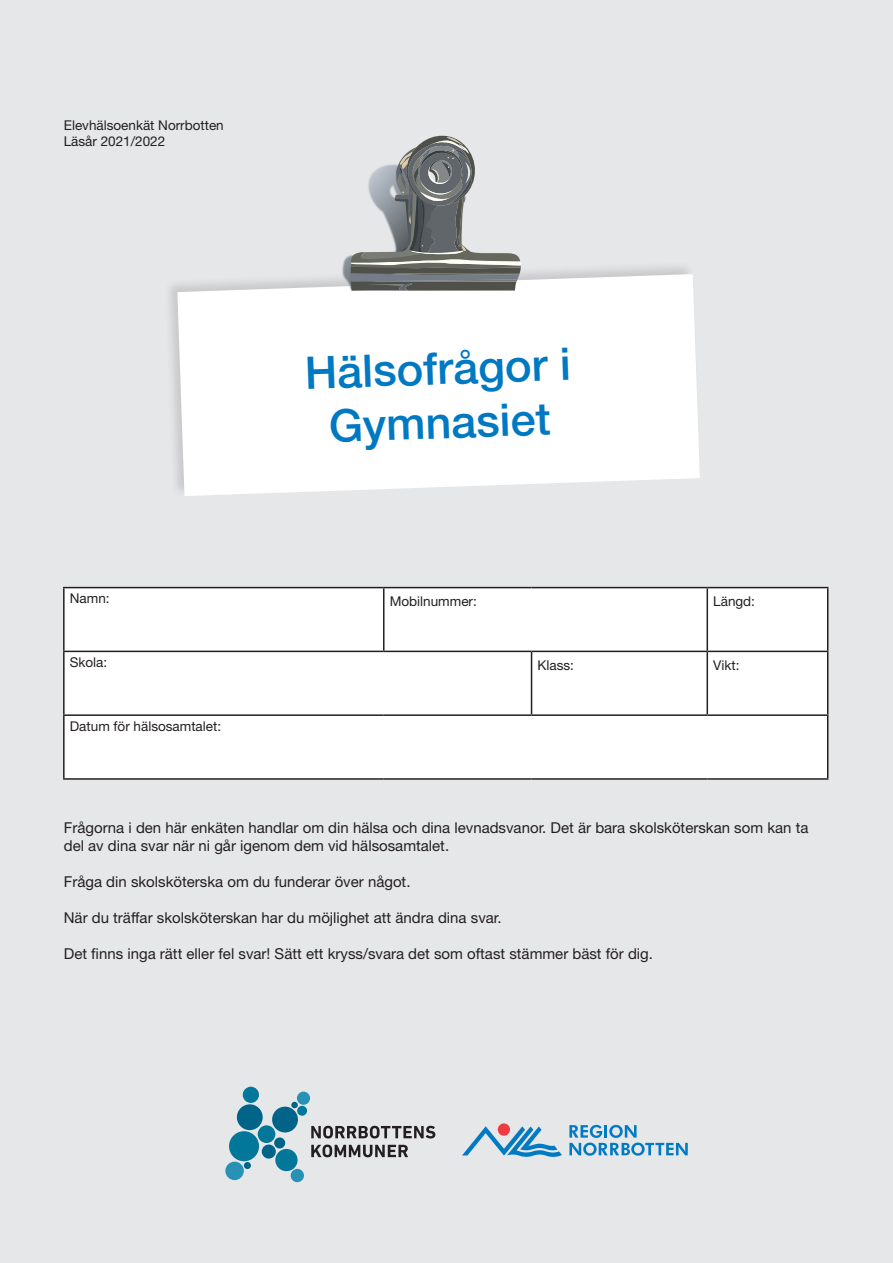
<style>
.page{position:relative;width:893px;height:1263px;background:#e6e7e9}
.page>*{position:absolute;margin:0;border:0;box-sizing:border-box;transform-origin:0 0}
.t1{font:500 45px/54px "Helvetica Neue LT Std";color:#0079c2;text-align:center}
.brödtext{font:15px/18px "Helvetica Neue LT Std";color:#231f20}
.brödtext-2{font:13.5px "Helvetica Neue LT Std";color:#231f20}
</style>
<div class="page">
<div style="left:164px;top:260px;width:538px;height:238px;background:#231f20;opacity:.15"></div>
<svg style="left:177px;top:274px;width:523px;height:222px;background:#fcfcfc"></svg>
<div style="left:291px;top:1102px;width:7px;height:6px;background:#006489;border-radius:50%"></div>
<div style="left:244px;top:1162px;width:7px;height:7px;background:#006489;border-radius:50%"></div>
<div style="left:225px;top:1161px;width:19px;height:19px;background:#2791b6;border-radius:50%"></div>
<div style="left:262px;top:1144px;width:14px;height:15px;background:#006489;border-radius:50%"></div>
<div style="left:297px;top:1091px;width:13px;height:14px;background:#2791b6;border-radius:50%"></div>
<div style="left:290px;top:1169px;width:14px;height:13px;background:#2791b6;border-radius:50%"></div>
<div style="left:237px;top:1104px;width:26px;height:26px;background:#006489;border-radius:50%"></div>
<div style="left:272px;top:1107px;width:26px;height:25px;background:#006489;border-radius:50%"></div>
<div style="left:243px;top:1087px;width:16px;height:16px;background:#027799;border-radius:50%"></div>
<div style="left:275px;top:1148px;width:23px;height:23px;background:#027799;border-radius:50%"></div>
<div style="left:258px;top:1125px;width:17px;height:18px;background:#027799;border-radius:50%"></div>
<div style="left:229px;top:1131px;width:30px;height:30px;background:#027799;border-radius:50%"></div>
<div style="left:297px;top:1106px;width:10px;height:10px;background:#027799;border-radius:50%"></div>
<div style="left:274px;top:1137px;width:11px;height:12px;background:#006489;border-radius:50%"></div>
<svg style="left:311px;top:1126px;width:124px;height:12px"></svg>
<svg style="left:311px;top:1144px;width:97px;height:13px"></svg>
<img style="left:317px;top:135px;width:129px;height:156px">
<svg style="left:351px;top:136px;width:170px;height:155px"></svg>
<svg style="left:498px;top:1123px;width:12px;height:13px"></svg>
<svg style="left:462px;top:1126px;width:100px;height:31px"></svg>
<svg style="left:569px;top:1125px;width:119px;height:31px"></svg>
<div style="left:65px;top:588px;width:762px;height:190px;background:#fff"></div>
<hr style="left:63px;top:587px;width:321px;height:1px;background:#231f20">
<hr style="left:63px;top:588px;width:2px;height:63px;background:#231f20">
<hr style="left:63px;top:651px;width:321px;height:1px;background:#231f20">
<hr style="left:63px;top:652px;width:2px;height:62px;background:#231f20">
<hr style="left:531px;top:651px;width:176px;height:1px;background:#231f20">
<hr style="left:531px;top:652px;width:1px;height:62px;background:#231f20">
<hr style="left:707px;top:651px;width:121px;height:1px;background:#231f20">
<hr style="left:706px;top:652px;width:2px;height:62px;background:#231f20">
<hr style="left:827px;top:652px;width:1px;height:62px;background:#231f20">
<hr style="left:63px;top:714px;width:321px;height:2px;background:#231f20">
<hr style="left:63px;top:716px;width:2px;height:62px;background:#231f20">
<hr style="left:384px;top:714px;width:147px;height:2px;background:#231f20">
<hr style="left:531px;top:714px;width:176px;height:2px;background:#231f20">
<hr style="left:707px;top:714px;width:121px;height:2px;background:#231f20">
<hr style="left:827px;top:716px;width:1px;height:62px;background:#231f20">
<hr style="left:63px;top:778px;width:321px;height:2px;background:#231f20">
<hr style="left:384px;top:778px;width:147px;height:2px;background:#231f20">
<hr style="left:531px;top:778px;width:176px;height:2px;background:#231f20">
<hr style="left:707px;top:778px;width:121px;height:2px;background:#231f20">
<hr style="left:384px;top:587px;width:147px;height:1px;background:#231f20">
<hr style="left:383px;top:588px;width:1px;height:63px;background:#231f20">
<hr style="left:531px;top:587px;width:176px;height:1px;background:#231f20">
<hr style="left:384px;top:651px;width:147px;height:1px;background:#231f20">
<hr style="left:706px;top:588px;width:2px;height:63px;background:#231f20">
<hr style="left:827px;top:588px;width:1px;height:63px;background:#231f20">
<hr style="left:707px;top:587px;width:121px;height:1px;background:#231f20">
<p class="brödtext-2" style="left:64px;top:117px;width:162px">Elevhälsoenkät Norrbotten</p>
<p class="brödtext-2" style="left:64px;top:133px;width:103px">Läsår 2021/2022</p>
<p class="t1" style="left:304px;top:345px;width:267px;rotate:-2deg">Hälsofrågor i<br>Gymnasiet</p>
<p class="brödtext-2" style="left:70px;top:590px;width:41px">Namn:</p>
<p class="brödtext-2" style="left:390px;top:593px;width:89px">Mobilnummer:</p>
<p class="brödtext-2" style="left:713px;top:593px;width:43px">Längd:</p>
<p class="brödtext-2" style="left:70px;top:654px;width:39px">Skola:</p>
<p class="brödtext-2" style="left:537px;top:657px;width:38px">Klass:</p>
<p class="brödtext-2" style="left:713px;top:657px;width:28px">Vikt:</p>
<p class="brödtext-2" style="left:70px;top:718px;width:153px">Datum för hälsosamtalet:</p>
<p class="brödtext" style="left:64px;top:818px;width:746px">Frågorna i den här enkäten handlar om din hälsa och dina levnadsvanor. Det är bara skolsköterskan som kan ta del av dina svar när ni går igenom dem vid hälsosamtalet.</p>
<p class="brödtext" style="left:64px;top:872px;width:348px">Fråga din skolsköterska om du funderar över något.</p>
<p class="brödtext" style="left:64px;top:908px;width:439px">När du träffar skolsköterskan har du möjlighet att ändra dina svar.</p>
<p class="brödtext" style="left:64px;top:944px;width:591px">Det finns inga rätt eller fel svar! Sätt ett kryss/svara det som oftast stämmer bäst för dig.</p>
</div>
